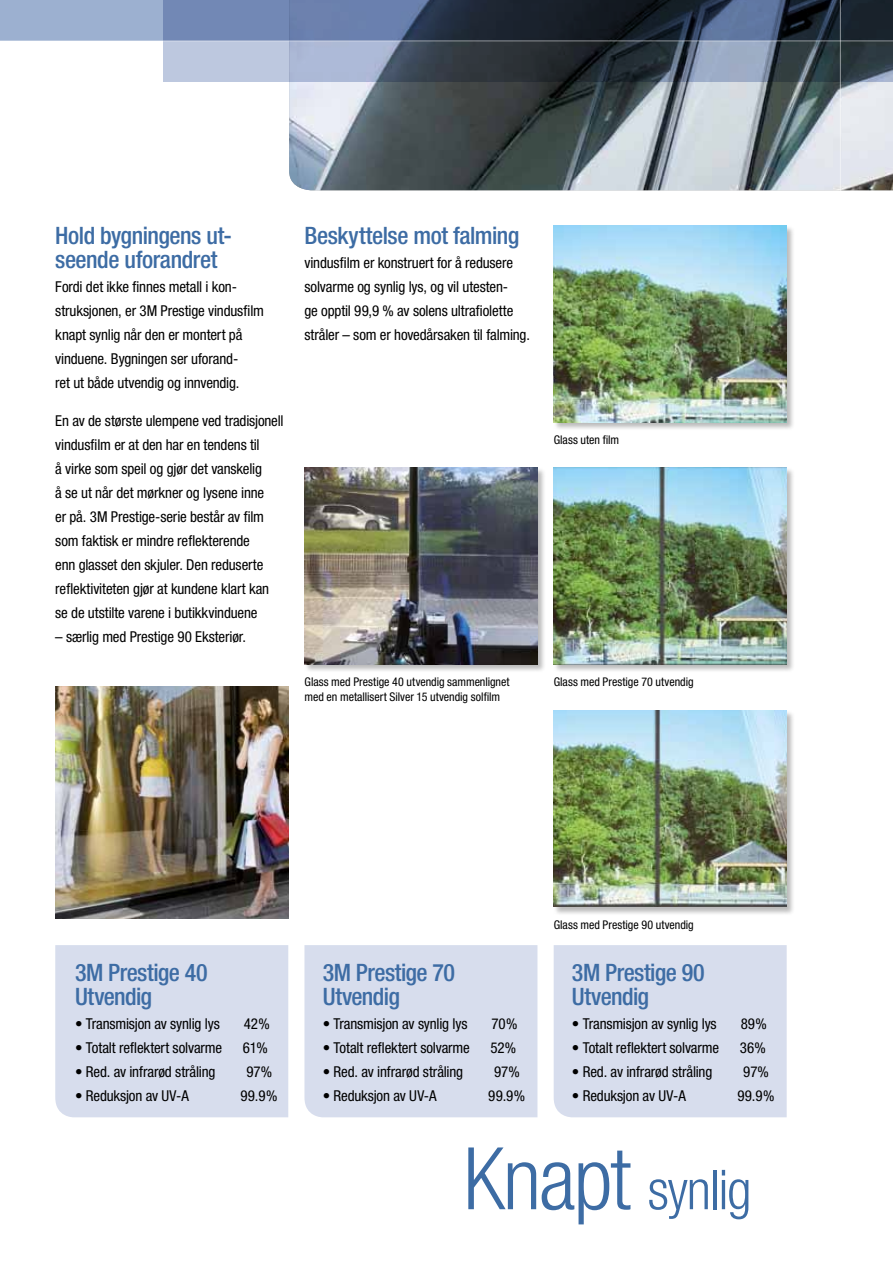
<style>
.page{position:relative;width:893px;height:1263px;background:#fff}
.page>*{position:absolute;margin:0;border:0;box-sizing:border-box;transform-origin:0 0}
.t1{font:300 condensed 55.05px "Helvetica Neue";letter-spacing:-.025em;color:#3d6ca4}
.t2{font:500 condensed 24px/24px "Helvetica Neue";letter-spacing:-.02em;color:#3d6ca4}
.t3{font:condensed 15px/24px "Helvetica Neue";letter-spacing:-.01em;color:#000}
.t4{font:condensed 12px/15px "Helvetica Neue";color:#000}
.s1{font-size:86.4px}
</style>
<div class="page">
<div style="left:553px;top:225px;width:243px;height:206px;background:#000;opacity:.27"></div>
<img style="left:554px;top:225px;width:233px;height:197px">
<div style="left:553px;top:467px;width:243px;height:206px;background:#000;opacity:.27"></div>
<img style="left:554px;top:468px;width:233px;height:196px">
<div style="left:553px;top:710px;width:243px;height:205px;background:#000;opacity:.27"></div>
<img style="left:554px;top:710px;width:233px;height:197px">
<div style="left:55px;top:945px;width:233px;height:172px;background:#d7dded"></div>
<div style="left:304px;top:945px;width:233px;height:172px;background:#d7dded"></div>
<div style="left:554px;top:945px;width:233px;height:172px;background:#d7dded"></div>
<img style="left:289px;top:82px;width:604px;height:108px">
<div style="left:0;top:0;width:893px;height:40px;background:#9cb0d0"></div>
<svg style="left:164px;top:0;width:729px;height:82px;background:#515e73"></svg>
<hr style="left:0;top:41px;width:893px;height:1px;background:#fff">
<hr style="left:840px;top:0;width:1px;height:240px;background:#fff">
<img style="left:55px;top:687px;width:233px;height:231px">
<div style="left:304px;top:467px;width:242px;height:206px;background:#000;opacity:.27"></div>
<img style="left:304px;top:468px;width:233px;height:196px">
<h2 class="t2" style="left:55px;top:223px;width:178px">Hold bygningens ut&shy;seende uforandret</h2>
<p class="t3" style="left:55px;top:275px;width:210px">Fordi det ikke finnes metall i kon&shy;struksjonen, er 3M Prestige vindusfilm knapt synlig når den er montert på vinduene. Bygningen ser uforand-<br>ret ut både utvendig og innvendig.</p>
<p class="t3" style="left:55px;top:408px;width:230px">En av de største ulempene ved tradisjonell vindusfilm er at den har en tendens til<br>å virke som speil og gjør det vanskelig<br>å se ut når det mørkner og lysene inne<br>er på. 3M Prestige-serie består av film som faktisk er mindre reflekterende<br>enn glasset den skjuler. Den reduserte reflektiviteten gjør at kundene klart kan se de utstilte varene i butikkvinduene</p>
<p class="t3" style="left:55px;top:624px;width:192px">– særlig med Prestige 90 Eksteriør.</p>
<h2 class="t2" style="left:304px;top:223px;width:216px">Beskyttelse mot falming</h2>
<p class="t3" style="left:304px;top:251px;width:227px">vindusfilm er konstruert for å redusere solvarme og synlig lys, og vil utesten-<br>ge opptil 99,9 % av solens ultrafiolette stråler – som er hovedårsaken til falming.</p>
<p class="t4" style="left:554px;top:432px;width:67px">Glass uten film</p>
<p class="t4" style="left:304px;top:674px;width:207px">Glass med Prestige 40 utvendig sammenlignet med en metallisert Silver 15 utvendig solfilm</p>
<p class="t4" style="left:554px;top:674px;width:141px">Glass med Prestige 70 utvendig</p>
<h2 class="t2" style="left:75px;top:960px;width:134px">3M Prestige 40<br>Utvendig</h2>
<p class="t3" style="left:75px;top:1012px;width:146px">• Transmisjon av synlig lys</p>
<p class="t3" style="left:244px;top:1012px;width:27px">42%</p>
<p class="t3" style="left:75px;top:1036px;width:149px">• Totalt reflektert solvarme</p>
<p class="t3" style="left:243px;top:1036px;width:27px">61%</p>
<p class="t3" style="left:75px;top:1060px;width:142px">• Red. av infrarød stråling</p>
<p class="t3" style="left:246px;top:1060px;width:27px">97%</p>
<p class="t3" style="left:75px;top:1084px;width:115px">• Reduksjon av UV-A</p>
<p class="t3" style="left:241px;top:1084px;width:38px">99.9%</p>
<h2 class="t2" style="left:323px;top:960px;width:134px">3M Prestige 70<br>Utvendig</h2>
<p class="t3" style="left:323px;top:1012px;width:146px">• Transmisjon av synlig lys</p>
<p class="t3" style="left:491px;top:1012px;width:28px">70%</p>
<p class="t3" style="left:323px;top:1036px;width:149px">• Totalt reflektert solvarme</p>
<p class="t3" style="left:490px;top:1036px;width:27px">52%</p>
<p class="t3" style="left:323px;top:1060px;width:142px">• Red. av infrarød stråling</p>
<p class="t3" style="left:494px;top:1060px;width:27px">97%</p>
<p class="t3" style="left:323px;top:1084px;width:115px">• Reduksjon av UV-A</p>
<p class="t3" style="left:488px;top:1084px;width:38px">99.9%</p>
<p class="t4" style="left:554px;top:917px;width:142px">Glass med Prestige 90 utvendig</p>
<h2 class="t2" style="left:572px;top:960px;width:134px">3M Prestige 90<br>Utvendig</h2>
<p class="t3" style="left:572px;top:1012px;width:146px">• Transmisjon av synlig lys</p>
<p class="t3" style="left:741px;top:1012px;width:28px">89%</p>
<p class="t3" style="left:572px;top:1036px;width:149px">• Totalt reflektert solvarme</p>
<p class="t3" style="left:740px;top:1036px;width:28px">36%</p>
<p class="t3" style="left:572px;top:1060px;width:142px">• Red. av infrarød stråling</p>
<p class="t3" style="left:743px;top:1060px;width:27px">97%</p>
<p class="t3" style="left:572px;top:1084px;width:115px">• Reduksjon av UV-A</p>
<p class="t3" style="left:737px;top:1084px;width:38px">99.9%</p>
<h1 class="t1" style="left:463px;top:1158px;width:290px"><span class="s1">Knapt</span> synlig</h1>
</div>
